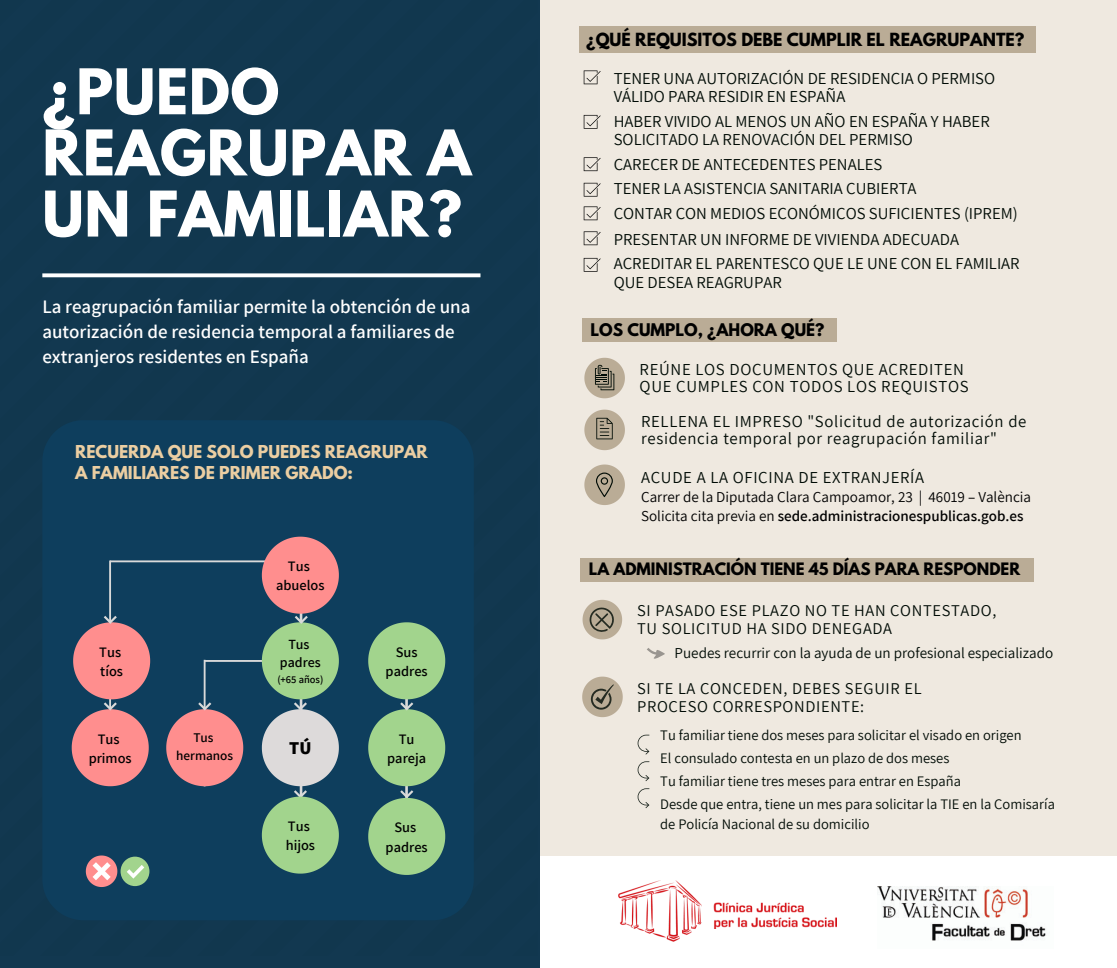
<style>
.page{position:relative;width:1117px;height:968px;background:#fff}
.page>*{position:absolute;margin:0;border:0;box-sizing:border-box;transform-origin:0 0}
.t1{font:700 55.74px/61.1px "League Spartan";letter-spacing:.01em;color:#fff}
.t2{font:600 18.99px/25.3px "Assistant";color:#fff}
.t3{font:800 18.03px "Assistant";color:#000}
.t4{font:16.71px/24.8px "Assistant";color:#000b05}
.t5{font:16.71px/17.7px "Assistant";letter-spacing:.04em;color:#000b05}
.t6{font:16.45px/17.9px "Assistant";letter-spacing:.04em;color:#000b05}
.t7{font:700 16.01px "League Spartan";color:#000}
.t8{font:700 15.75px/20.4px "League Spartan";color:#ebcea2}
.t9{font:700 15.4px "League Spartan";color:#000}
.t10{font:15.14px/18.9px "Assistant";color:#000}
.t11{font:15.14px "Assistant";color:#000b05}
.t12{font:700 15.14px "League Spartan";color:#000}
.t13{font:14.53px/23.1px "Assistant";color:#000b05}
.t14{font:600 14.44px/19.2px "Assistant";color:#000;text-align:center}
.t15{font:600 14px/18px "Assistant";color:#000;text-align:center}
.t16{font:600 13.3px/18px "Assistant";color:#000;text-align:center}
.t17{font:600 10.5px "Assistant";color:#000}
.s1{font-weight:600}
</style>
<div class="page">
<div style="left:0;top:0;width:1116px;height:967px;background:#efe9e0"></div>
<div style="left:538px;top:856px;width:578px;height:111px;background:#fff"></div>
<svg style="left:584px;top:409px;width:41px;height:41px"></svg>
<svg style="left:584px;top:358px;width:41px;height:40px"></svg>
<svg style="left:584px;top:464px;width:41px;height:41px"></svg>
<div style="left:0;top:0;width:537px;height:956px;background:#11374f"></div>
<div style="left:42px;top:420px;width:432px;height:500px;background:#0e3e5d;border-radius:41px"></div>
<svg style="left:72px;top:536px;width:267px;height:350px"></svg>
<svg style="left:368px;top:622px;width:77px;height:252px"></svg>
<svg style="left:647px;top:648px;width:18px;height:11px"></svg>
<svg style="left:582px;top:676px;width:40px;height:41px"></svg>
<svg style="left:582px;top:599px;width:40px;height:40px"></svg>
<svg style="left:637px;top:734px;width:12px;height:20px"></svg>
<svg style="left:42px;top:273px;width:438px;height:4px;background:#e6eaec"></svg>
<div style="left:579px;top:27px;width:456px;height:26px;background:#baac96"></div>
<div style="left:582px;top:318px;width:254px;height:23px;background:#baac96"></div>
<div style="left:580px;top:557px;width:453px;height:24px;background:#baac96"></div>
<svg style="left:637px;top:761px;width:12px;height:20px"></svg>
<svg style="left:637px;top:788px;width:12px;height:20px"></svg>
<svg style="left:583px;top:70px;width:17px;height:14px"></svg>
<img style="left:618px;top:880px;width:84px;height:62px">
<img style="left:713px;top:902px;width:123px;height:26px">
<img style="left:877px;top:886px;width:169px;height:55px">
<svg style="left:583px;top:115px;width:17px;height:14px"></svg>
<svg style="left:583px;top:157px;width:17px;height:14px"></svg>
<svg style="left:583px;top:183px;width:17px;height:13px"></svg>
<svg style="left:583px;top:206px;width:17px;height:14px"></svg>
<svg style="left:583px;top:231px;width:17px;height:14px"></svg>
<svg style="left:583px;top:258px;width:17px;height:14px"></svg>
<h1 class="t1" style="left:42px;top:68px;width:430px">¿PUEDO<br>REAGRUPAR A<br>UN FAMILIAR?</h1>
<p class="t2" style="left:42px;top:293px;width:429px">La reagrupación familiar permite la obtención de una autorización de residencia temporal a familiares de extranjeros residentes en España</p>
<p class="t8" style="left:75px;top:443px;width:354px">RECUERDA QUE SOLO PUEDES REAGRUPAR<br>A FAMILIARES DE PRIMER GRADO:</p>
<p class="t14" style="left:276px;top:556px;width:50px">Tus abuelos</p>
<p class="t7" style="left:586px;top:31px;width:439px">¿QUÉ REQUISITOS DEBE CUMPLIR EL REAGRUPANTE?</p>
<p class="t4" style="left:613px;top:68px;width:383px;line-height:18.5px">TENER UNA AUTORIZACIÓN DE RESIDENCIA O PERMISO<br>VÁLIDO PARA RESIDIR EN ESPAÑA</p>
<p class="t4" style="left:613px;top:111px;width:377px;line-height:18.5px">HABER VIVIDO AL MENOS UN AÑO EN ESPAÑA Y HABER<br>SOLICITADO LA RENOVACIÓN DEL PERMISO</p>
<p class="t4" style="left:613px;top:151px;width:407px">CARECER DE ANTECEDENTES PENALES<br>TENER LA ASISTENCIA SANITARIA CUBIERTA<br>CONTAR CON MEDIOS ECONÓMICOS SUFICIENTES (IPREM)<br>PRESENTAR UN INFORME DE VIVIENDA ADECUADA ACREDITAR EL PARENTESCO QUE LE UNE CON EL FAMILIAR</p>
<p class="t4" style="left:613px;top:269px;width:169px">QUE DESEA REAGRUPAR</p>
<p class="t9" style="left:590px;top:322px;width:235px">LOS CUMPLO, ¿AHORA QUÉ?</p>
<p class="t5" style="left:639px;top:359px;width:330px">REÚNE LOS DOCUMENTOS QUE ACREDITEN<br>QUE CUMPLES CON TODOS LOS REQUISTOS</p>
<p class="t5" style="left:641px;top:412px;width:387px;line-height:17.1px">RELLENA EL IMPRESO "Solicitud de autorización de residencia temporal por reagrupación familiar"</p>
<p class="t5" style="left:641px;top:468px;width:284px">ACUDE A LA OFICINA DE EXTRANJERÍA</p>
<p class="t10" style="left:641px;top:487px;width:391px">Carrer de la Diputada Clara Campoamor, 23 | 46019 – València<br>Solicita cita previa en <span class="s1">sede.administracionespublicas.gob.es</span></p>
<p class="t12" style="left:589px;top:561px;width:433px">LA ADMINISTRACIÓN TIENE 45 DÍAS PARA RESPONDER</p>
<p class="t6" style="left:637px;top:601px;width:360px">SI PASADO ESE PLAZO NO TE HAN CONTESTADO,<br>TU SOLICITUD HA SIDO DENEGADA</p>
<p class="t15" style="left:280px;top:634px;width:42px">Tus padres</p>
<p class="t17" style="left:277px;top:671px;width:48px">(+65 años)</p>
<p class="t14" style="left:99px;top:641px;width:25px;text-align:left">Tus tíos</p>
<p class="t14" style="left:385px;top:641px;width:44px">Sus padres</p>
<p class="t11" style="left:674px;top:642px;width:380px">Puedes recurrir con la ayuda de un profesional especializado</p>
<p class="t6" style="left:637px;top:679px;width:286px">SI TE LA CONCEDEN, DEBES SEGUIR EL<br>PROCESO CORRESPONDIENTE:</p>
<p class="t14" style="left:89px;top:728px;width:45px">Tus primos</p>
<p class="t16" style="left:176px;top:728px;width:58px">Tus hermanos</p>
<p class="t3" style="left:289px;top:735px;width:24px">TÚ</p>
<p class="t14" style="left:387px;top:728px;width:40px">Tu pareja</p>
<p class="t14" style="left:286px;top:815px;width:31px;text-align:left">Tus hijos</p>
<p class="t14" style="left:385px;top:817px;width:44px">Sus padres</p>
<p class="t13" style="left:660px;top:722px;width:396px">Tu familiar tiene dos meses para solicitar el visado en origen<br>El consulado contesta en un plazo de dos meses<br>Tu familiar tiene tres meses para entrar en España<br>Desde que entra, tiene un mes para solicitar la TIE en la Comisaría</p>
<p class="t13" style="left:660px;top:811px;width:211px">de Policía Nacional de su domicilio</p>
</div>
